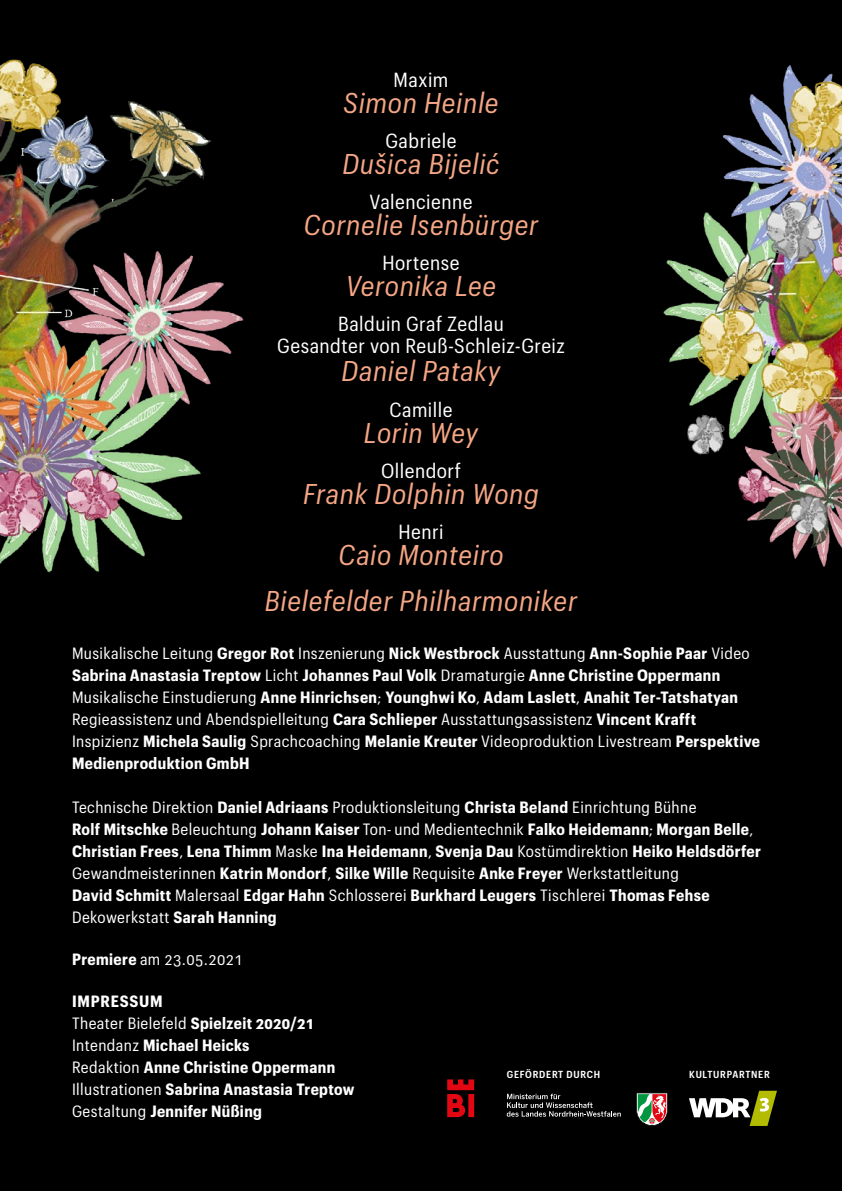
<style>
.page{position:relative;width:842px;height:1191px;background:#000}
.page>*{position:absolute;margin:0;border:0;box-sizing:border-box;transform-origin:0 0}
.t1{font:italic 28px/45.8px "Graphik Compact";letter-spacing:.025em;color:#f5a685;text-align:center}
.t2{font:20px/22px "Graphik Compact";letter-spacing:.025em;color:#fff;text-align:center}
.t3{font:700 16px/22px "Graphik Compact";letter-spacing:.025em;color:#fff}
.t4{font:16px "Graphik Compact";letter-spacing:.025em;color:#fff}
.t5{font:600 10px "Graphik Compact";letter-spacing:.075em;color:#fff}
.s1{font-weight:400}
.s2{font-weight:700}
</style>
<div class="page">
<svg style="left:689px;top:1090px;width:88px;height:36px"></svg>
<svg style="left:636px;top:1093px;width:32px;height:32px"></svg>
<svg style="left:507px;top:1093px;width:114px;height:23px"></svg>
<svg style="left:447px;top:1079px;width:27px;height:38px"></svg>
<img style="left:0;top:59px;width:244px;height:514px">
<img style="left:663px;top:65px;width:179px;height:502px">
<p class="t2" style="left:394px;top:67px;width:56px">Maxim</p>
<h1 class="t1" style="left:343px;top:78px;width:157px">Simon Heinle</h1>
<p class="t2" style="left:385px;top:128px;width:73px">Gabriele</p>
<h1 class="t1" style="left:342px;top:139px;width:159px">Dušica Bijelić</h1>
<p class="t2" style="left:369px;top:189px;width:105px">Valencienne</p>
<h1 class="t1" style="left:304px;top:200px;width:236px">Cornelie Isenbürger</h1>
<p class="t2" style="left:382px;top:251px;width:78px">Hortense</p>
<h1 class="t1" style="left:346px;top:261px;width:152px">Veronika Lee</h1>
<p class="t2" style="left:277px;top:312px;width:289px">Balduin Graf Zedlau<br>Gesandter von Reuß-Schleiz-Greiz</p>
<h1 class="t1" style="left:342px;top:346px;width:160px">Daniel Pataky</h1>
<p class="t2" style="left:389px;top:397px;width:65px">Camille</p>
<h1 class="t1" style="left:364px;top:407px;width:116px">Lorin Wey</h1>
<p class="t2" style="left:381px;top:458px;width:81px">Ollendorf</p>
<h1 class="t1" style="left:303px;top:468px;width:237px">Frank Dolphin Wong</h1>
<p class="t2" style="left:398px;top:519px;width:47px">Henri</p>
<h1 class="t1" style="left:265px;top:529px;width:314px">Caio Monteiro<br>Bielefelder Philharmoniker</h1>
<p class="t3" style="left:72px;top:640px;width:689px"><span class="s1">Musikalische Leitung</span> Gregor Rot <span class="s1">Inszenierung</span> Nick Westbrock <span class="s1">Ausstattung</span> Ann-Sophie Paar <span class="s1">Video </span>Sabrina Anastasia Treptow <span class="s1">Licht</span> Johannes Paul Volk <span class="s1">Dramaturgie</span> Anne Christine Oppermann <span class="s1">Musikalische Einstudierung</span> Anne Hinrichsen<span class="s1">;</span> Younghwi Ko<span class="s1">,</span> Adam Laslett<span class="s1">,</span> Anahit Ter-Tatshatyan <span class="s1">Regieassistenz und Abendspielleitung</span> Cara Schlieper <span class="s1">Ausstattungsassistenz</span> Vincent Krafft <span class="s1">Inspizienz</span> Michela Saulig <span class="s1">Sprachcoaching</span> Melanie Kreuter <span class="s1">Videoproduktion Livestream</span> Perspektive Medienproduktion GmbH</p>
<p class="t3" style="left:72px;top:794px;width:690px"><span class="s1">Technische Direktion</span> Daniel Adriaans <span class="s1">Produktionsleitung</span> Christa Beland <span class="s1">Einrichtung Bühne<br></span>Rolf Mitschke <span class="s1">Beleuchtung</span> Johann Kaiser <span class="s1">Ton- und Medientechnik</span> Falko Heidemann<span class="s1">;</span> Morgan Belle<span class="s1">, </span>Christian Frees<span class="s1">,</span> Lena Thimm <span class="s1">Maske</span> Ina Heidemann<span class="s1">,</span> Svenja Dau <span class="s1">Kostümdirektion</span> Heiko Heldsdörfer <span class="s1">Gewandmeisterinnen</span> Katrin Mondorf<span class="s1">,</span> Silke Wille <span class="s1">Requisite</span> Anke Freyer <span class="s1">Werkstattleitung<br></span>David Schmitt <span class="s1">Malersaal</span> Edgar Hahn <span class="s1">Schlosserei</span> Burkhard Leugers <span class="s1">Tischlerei</span> Thomas Fehse <span class="s1">Dekowerkstatt</span> Sarah Hanning</p>
<p class="t4" style="left:72px;top:947px;width:172px"><span class="s2">Premiere</span> am 23.05.2021</p>
<p class="t3" style="left:72px;top:988px;width:284px">IMPRESSUM<br><span class="s1">Theater Bielefeld</span> Spielzeit 2020/21<br><span class="s1">Intendanz</span> Michael Heicks<br><span class="s1">Redaktion</span> Anne Christine Oppermann<br><span class="s1">Illustrationen</span> Sabrina Anastasia Treptow<br><span class="s1">Gestaltung</span> Jennifer Nüßing</p>
<p class="t5" style="left:507px;top:1066px;width:95px">GEFÖRDERT DURCH</p>
<p class="t5" style="left:689px;top:1066px;width:82px">KULTURPARTNER</p>
</div>
